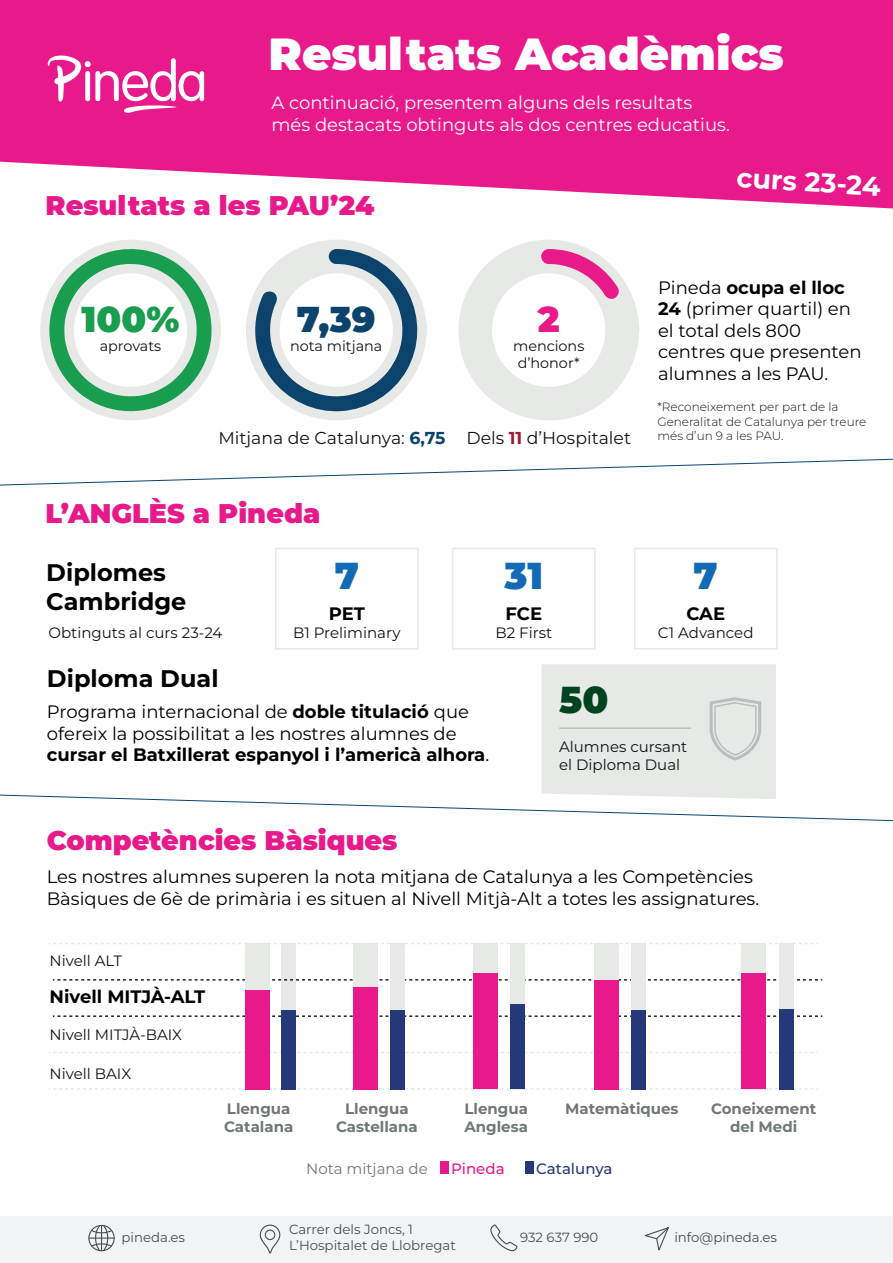
<style>
.page{position:relative;width:893px;height:1263px;background:#fff}
.page>*{position:absolute;margin:0;border:0;box-sizing:border-box;transform-origin:0 0}
.t1{font:900 45px "Montserrat";color:#fff}
.t2{font:100 37.5px "Montserrat";color:#136bb6}
.t3{font:100 37.5px "Montserrat";color:#01431f}
.t4{font:900 36px "Montserrat";color:#189e4e}
.t5{font:900 36px "Montserrat";color:#0b436d}
.t6{font:900 36px "Montserrat";color:#e8198a}
.t7{font:900 27px "Montserrat";color:#e8198a}
.t8{font:700 27px "Montserrat";color:#fff}
.t9{font:700 24px/28.8px "Montserrat";color:#000001}
.t10{font:18px/21.6px "Montserrat";color:#000001}
.t11{font:18px/21.6px "Montserrat";color:#fff}
.t12{font:700 18px "Montserrat";color:#000001}
.t13{font:17.25px "Montserrat";color:#111416}
.t14{font:15px/18px "Montserrat";color:#111416}
.t15{font:700 15px/18px "Montserrat";color:#717677}
.t16{font:15px "Montserrat";color:#717677}
.t17{font:500 15px "Montserrat";color:#253879}
.t18{font:500 15px "Montserrat";color:#e8198a}
.t19{font:14.4px/17.2px "Montserrat";color:#111416;text-align:center}
.t20{font:13.35px/15.9px "Montserrat";color:#4b4e50}
.t21{font:300 12px/14.4px "Montserrat";color:#111416}
.s1{font-weight:700;color:#0b436d}
.s2{font-weight:100;color:#9d1c38}
.s3{font-weight:700}
</style>
<div class="page">
<svg style="left:0;top:0;width:893px;height:208px;background:#ea3397"></svg>
<svg style="left:40px;top:240px;width:181px;height:181px"></svg>
<svg style="left:458px;top:240px;width:181px;height:181px"></svg>
<svg style="left:48px;top:55px;width:156px;height:58px"></svg>
<div style="left:275px;top:548px;width:144px;height:102px;border:2px solid #e7e9e7"></div>
<div style="left:452px;top:548px;width:144px;height:102px;border:2px solid #e7e9e7"></div>
<div style="left:634px;top:548px;width:144px;height:102px;border:2px solid #e7e9e7"></div>
<svg style="left:0;top:459px;width:893px;height:26px"></svg>
<svg style="left:0;top:664px;width:893px;height:157px"></svg>
<div style="left:281px;top:943px;width:15px;height:146px;background:#e7e9e7"></div>
<svg style="left:53px;top:979px;width:769px;height:1px"></svg>
<svg style="left:53px;top:1015px;width:769px;height:2px"></svg>
<svg style="left:49px;top:943px;width:769px;height:1px"></svg>
<svg style="left:49px;top:1088px;width:769px;height:1px"></svg>
<svg style="left:49px;top:1052px;width:769px;height:1px"></svg>
<div style="left:281px;top:1010px;width:15px;height:79px;background:#253879"></div>
<div style="left:390px;top:943px;width:15px;height:146px;background:#e7e9e7"></div>
<div style="left:510px;top:943px;width:14px;height:146px;background:#e7e9e7"></div>
<div style="left:631px;top:943px;width:15px;height:146px;background:#e7e9e7"></div>
<div style="left:779px;top:943px;width:15px;height:146px;background:#e7e9e7"></div>
<div style="left:390px;top:1010px;width:15px;height:79px;background:#253879"></div>
<div style="left:510px;top:1004px;width:14px;height:85px;background:#253879"></div>
<div style="left:631px;top:1010px;width:15px;height:79px;background:#253879"></div>
<div style="left:779px;top:1009px;width:15px;height:80px;background:#253879"></div>
<div style="left:245px;top:943px;width:24px;height:146px;background:#e7e9e7"></div>
<div style="left:245px;top:990px;width:24px;height:99px;background:#e8198a"></div>
<div style="left:353px;top:943px;width:25px;height:146px;background:#e7e9e7"></div>
<div style="left:473px;top:943px;width:24px;height:146px;background:#e7e9e7"></div>
<div style="left:594px;top:943px;width:24px;height:146px;background:#e7e9e7"></div>
<div style="left:741px;top:943px;width:25px;height:146px;background:#e7e9e7"></div>
<div style="left:353px;top:987px;width:25px;height:102px;background:#e8198a"></div>
<div style="left:473px;top:973px;width:24px;height:116px;background:#e8198a"></div>
<div style="left:594px;top:980px;width:24px;height:109px;background:#e8198a"></div>
<div style="left:741px;top:973px;width:25px;height:116px;background:#e8198a"></div>
<div style="left:525px;top:1161px;width:8px;height:13px;background:#253879"></div>
<div style="left:440px;top:1161px;width:9px;height:13px;background:#e8198a"></div>
<svg style="left:246px;top:240px;width:181px;height:181px"></svg>
<div style="left:0;top:1217px;width:893px;height:46px;background:#f2f3f4"></div>
<div style="left:88px;top:1225px;width:27px;height:26px;border:1px solid #4b4e50;border-radius:50%"></div>
<svg style="left:89px;top:1224px;width:25px;height:28px"></svg>
<svg style="left:490px;top:1224px;width:28px;height:28px"></svg>
<svg style="left:259px;top:1224px;width:22px;height:30px"></svg>
<svg style="left:645px;top:1227px;width:24px;height:24px"></svg>
<h1 class="t1" style="left:269px;top:24px;width:517px">Resultats Acadèmics</h1>
<p class="t11" style="left:272px;top:92px;width:460px">A continuació, presentem alguns dels resultats més destacats obtinguts als dos centres educatius.</p>
<h3 class="t7" style="left:46px;top:188px;width:330px">Resultats a les PAU’24</h3>
<h3 class="t8" style="left:737px;top:160px;width:146px;rotate:3deg">curs 23-24</h3>
<h3 class="t4" style="left:82px;top:295px;width:99px">100%</h3>
<p class="t19" style="left:100px;top:337px;width:63px">aprovats</p>
<h3 class="t5" style="left:297px;top:295px;width:80px">7,39</h3>
<p class="t19" style="left:290px;top:337px;width:94px">nota mitjana</p>
<h3 class="t6" style="left:538px;top:295px;width:23px">2</h3>
<p class="t19" style="left:513px;top:337px;width:73px">mencions d’honor*</p>
<p class="t13" style="left:218px;top:426px;width:414px">Mitjana de Catalunya: <span class="s1">6,75</span> Dels <span class="s2">11</span> d’Hospitalet</p>
<h3 class="t7" style="left:46px;top:496px;width:276px">L’ANGLÈS a Pineda</h3>
<h3 class="t9" style="left:46px;top:558px;width:142px">Diplomes<br>Cambridge</h3>
<p class="t14" style="left:49px;top:623px;width:175px">Obtinguts al curs 23-24</p>
<h2 class="t2" style="left:335px;top:550px;width:26px">7</h2>
<p class="t12" style="left:329px;top:602px;width:38px">PET</p>
<p class="t14" style="left:293px;top:623px;width:109px">B1 Preliminary</p>
<h2 class="t2" style="left:504px;top:550px;width:40px">31</h2>
<p class="t12" style="left:505px;top:602px;width:38px">FCE</p>
<p class="t14" style="left:495px;top:623px;width:58px">B2 First</p>
<p class="t10" style="left:658px;top:276px;width:205px">Pineda <span class="s3">ocupa el lloc<br>24</span> (primer quartil) en el total dels 800 centres que presenten alumnes a les PAU.</p>
<p class="t21" style="left:657px;top:400px;width:210px">*Reconeixement per part de la<br>Generalitat de Catalunya per treure més d’un 9 a les PAU.</p>
<h2 class="t2" style="left:694px;top:550px;width:26px">7</h2>
<p class="t12" style="left:686px;top:602px;width:40px">CAE</p>
<p class="t14" style="left:658px;top:623px;width:97px">C1 Advanced</p>
<h3 class="t9" style="left:47px;top:664px;width:173px">Diploma Dual</h3>
<p class="t10" style="left:47px;top:700px;width:444px">Programa internacional de <span class="s3">doble titulació</span> que ofereix la possibilitat a les nostres alumnes de <span class="s3">cursar el Batxillerat espanyol i l’americà alhora</span>.</p>
<h3 class="t7" style="left:47px;top:822px;width:352px">Competències Bàsiques</h3>
<h2 class="t3" style="left:559px;top:674px;width:51px">50</h2>
<p class="t14" style="left:559px;top:737px;width:130px">Alumnes cursant el Diploma Dual</p>
<p class="t10" style="left:47px;top:865px;width:714px">Les nostres alumnes superen la nota mitjana de Catalunya a les Competències<br>Bàsiques de 6è de primària i es situen al Nivell Mitjà-Alt a totes les assignatures.</p>
<p class="t14" style="left:50px;top:951px;width:74px">Nivell ALT</p>
<p class="t12" style="left:50px;top:984px;width:157px">Nivell MITJÀ-ALT</p>
<p class="t14" style="left:50px;top:1025px;width:134px">Nivell MITJÀ-BAIX</p>
<p class="t14" style="left:50px;top:1064px;width:83px">Nivell BAIX</p>
<p class="t15" style="left:224px;top:1100px;width:71px">Llengua<br>Catalana</p>
<p class="t15" style="left:336px;top:1100px;width:83px;text-align:center">Llengua<br>Castellana</p>
<p class="t15" style="left:464px;top:1100px;width:65px">Llengua<br>Anglesa</p>
<p class="t15" style="left:711px;top:1100px;width:107px;text-align:center">Coneixement del Medi</p>
<p class="t15" style="left:565px;top:1100px;width:115px">Matemàtiques</p>
<p class="t16" style="left:306px;top:1158px;width:123px">Nota mitjana de</p>
<p class="t18" style="left:451px;top:1158px;width:55px">Pineda</p>
<p class="t17" style="left:536px;top:1158px;width:78px">Catalunya</p>
<p class="t20" style="left:289px;top:1221px;width:168px">Carrer dels Joncs, 1<br>L’Hospitalet de Llobregat</p>
<p class="t20" style="left:122px;top:1229px;width:65px">pineda.es</p>
<p class="t20" style="left:520px;top:1229px;width:80px">932 637 990</p>
<p class="t20" style="left:674px;top:1229px;width:104px">info@pineda.es</p>
</div>
